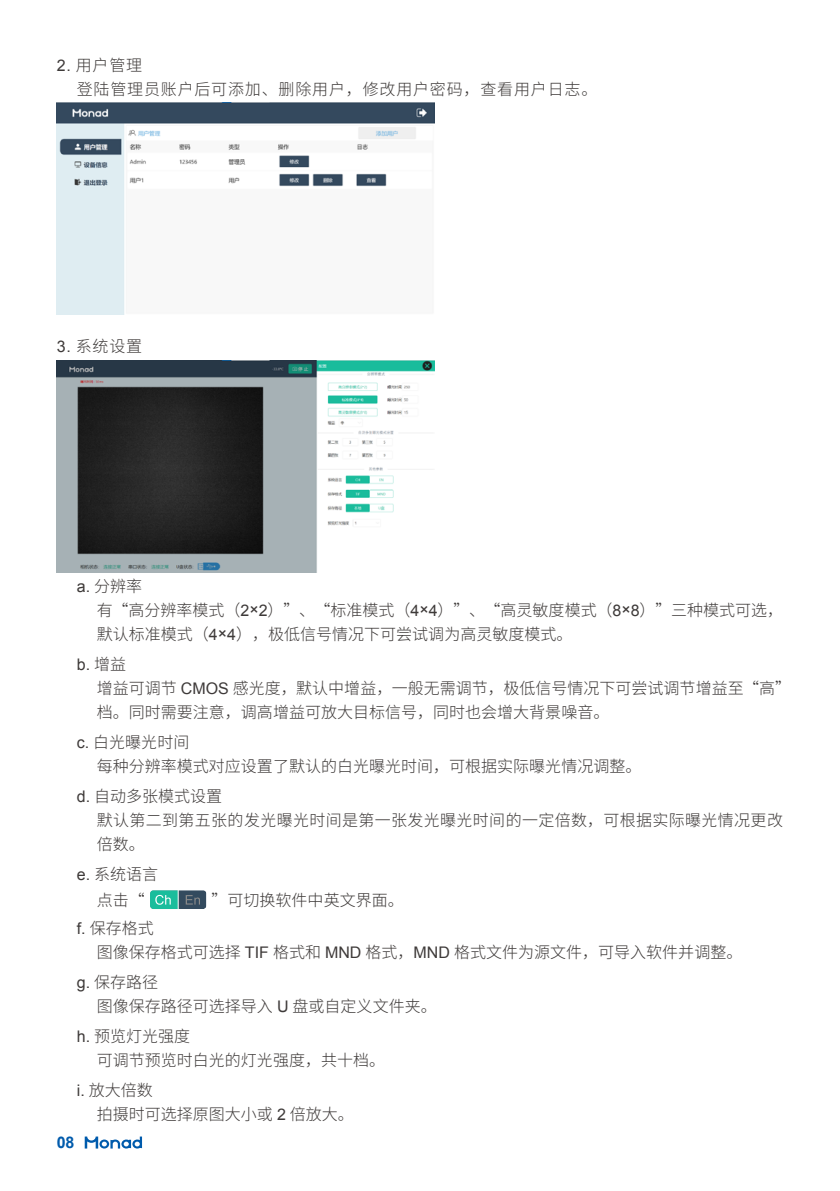
<style>
.page{position:relative;width:840px;height:1191px;background:#fff}
.page>*{position:absolute;margin:0;border:0;box-sizing:border-box;transform-origin:0 0}
.t1{font:300 16px/24px "Noto Sans Hans";color:#3e3a39}
.t2{font:300 16px/24px "Noto Sans Hans";letter-spacing:.02em;color:#3e3a39}
.t3{font:300 16px/24px "Noto Sans Hans";letter-spacing:.05em;color:#3e3a39}
.t4{font:16px "Arial";color:#3e3a39}
.t5{font:700 16px "Arial";color:#005bac}
.s1{font-family:"Arial";font-weight:400}
.s2{font-family:"Noto Sans Hans";font-weight:300}
</style>
<div class="page">
<svg style="left:85px;top:1136px;width:57px;height:12px"></svg>
<img style="left:57px;top:102px;width:377px;height:212px">
<img style="left:57px;top:361px;width:377px;height:212px">
<svg style="left:150px;top:890px;width:57px;height:19px"></svg>
<p class="t3" style="left:77px;top:53px;width:521px;text-indent:-20px"><span class="s1">2.</span> 用户管理<br>登陆管理员账户后可添加、删除用户，修改用户密码，查看用户日志。</p>
<p class="t1" style="left:57px;top:335px;width:87px"><span class="s1">3.</span> 系统设置</p>
<p class="t1" style="left:97px;top:574px;width:687px;text-indent:-20px"><span class="s1">a.</span> 分辨率<br>有“高分辨率模式（<span class="s1">2×2</span>）”、“标准模式（<span class="s1">4×4</span>）”、“高灵敏度模式（<span class="s1">8×8</span>）”三种模式可选，默认标准模式（<span class="s1">4×4</span>），极低信号情况下可尝试调为高灵敏度模式。</p>
<p class="t4" style="left:77px;top:653px;width:51px">b. <span class="s2">增益</span></p>
<p class="t1" style="left:97px;top:676px;width:695px">增益可调节 <span class="s1">CMOS</span> 感光度，默认中增益，一般无需调节，极低信号情况下可尝试调节增益至“高”档。同时需要注意，调高增益可放大目标信号，同时也会增大背景噪音。</p>
<p class="t1" style="left:97px;top:730px;width:546px;text-indent:-20px"><span class="s1">c.</span> 白光曝光时间<br>每种分辨率模式对应设置了默认的白光曝光时间，可根据实际曝光情况调整。</p>
<p class="t2" style="left:97px;top:784px;width:687px;text-indent:-20px"><span class="s1">d.</span> 自动多张模式设置<br>默认第二到第五张的发光曝光时间是第一张发光曝光时间的一定倍数，可根据实际曝光情况更改倍数。</p>
<p class="t1" style="left:77px;top:861px;width:83px;line-height:26px;text-align:center"><span class="s1">e.</span> 系统语言点击“</p>
<p class="t1" style="left:211px;top:888px;width:194px">”可切换软件中英文界面。</p>
<p class="t1" style="left:97px;top:916px;width:646px;text-indent:-20px"><span class="s1">f.</span> 保存格式<br>图像保存格式可选择 <span class="s1">TIF</span> 格式和 <span class="s1">MND</span> 格式，<span class="s1">MND</span> 格式文件为源文件，可导入软件并调整。</p>
<p class="t1" style="left:97px;top:970px;width:341px;text-indent:-20px"><span class="s1">g.</span> 保存路径<br>图像保存路径可选择导入 <span class="s1">U</span> 盘或自定义文件夹。</p>
<p class="t1" style="left:97px;top:1024px;width:289px;text-indent:-20px"><span class="s1">h.</span> 预览灯光强度<br>可调节预览时白光的灯光强度，共十档。</p>
<p class="t1" style="left:97px;top:1078px;width:258px;text-indent:-20px"><span class="s1">i.</span> 放大倍数<br>拍摄时可选择原图大小或 <span class="s1">2</span> 倍放大。</p>
<p class="t5" style="left:57px;top:1132px;width:19px">08</p>
</div>
